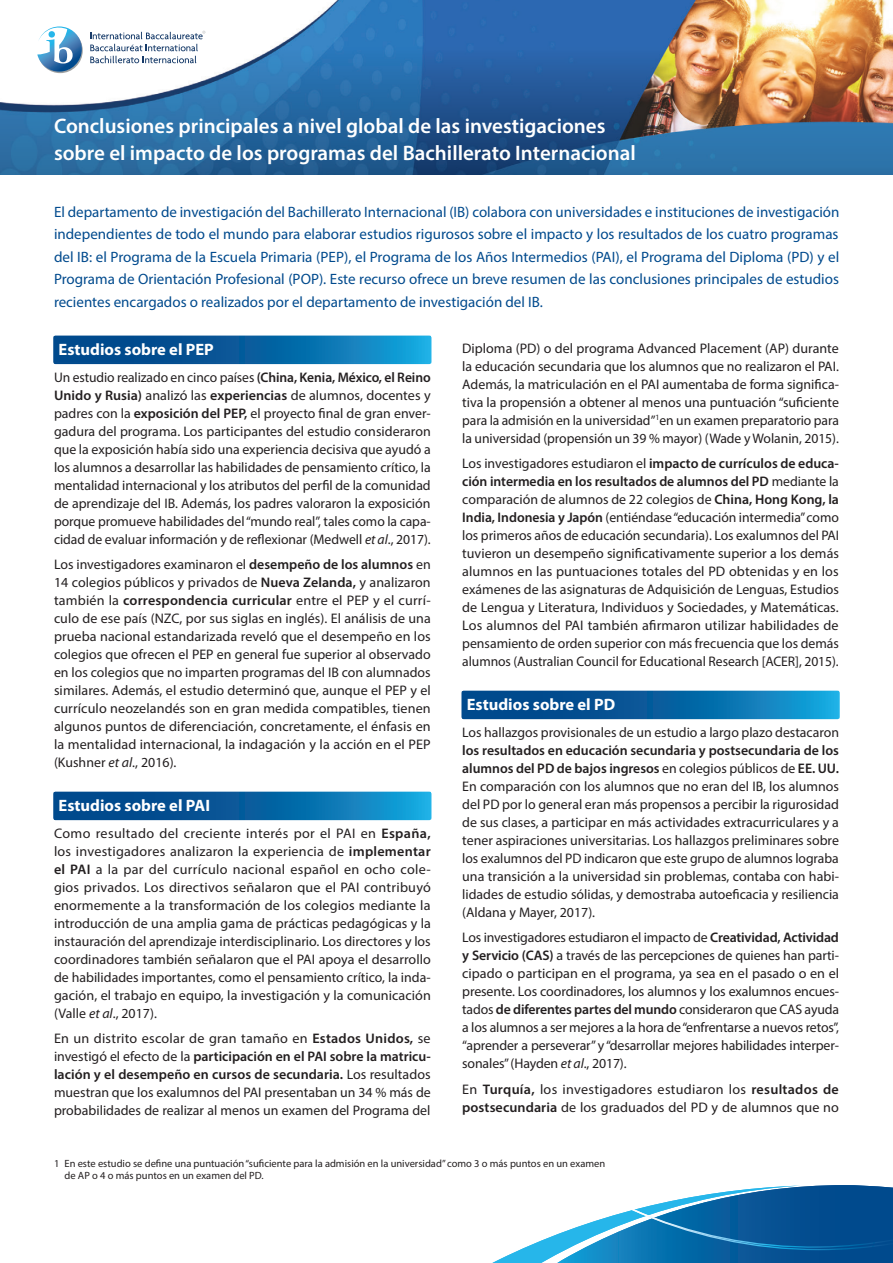
<style>
.page{position:relative;width:893px;height:1263px;background:#fff}
.page>*{position:absolute;margin:0;border:0;box-sizing:border-box;transform-origin:0 0}
.t1{font:600 21px/27px "Myriad Pro";color:#fff}
.Subhead{font:700 16.5px "Myriad Pro";color:#fff}
.Intro_text{font:15px/22.5px "Myriad Pro";color:#004a8d;text-align:justify}
.Body_text{font:13.8px/18px "Myriad Pro";color:#231f20;text-align:justify}
.footnote{font:10.5px/12px "Myriad Pro";color:#231f20}
.s1{font-weight:600}
.s2{font-style:italic}
</style>
<div class="page">
<div style="left:53px;top:336px;width:378px;height:28px;border:2px solid #fff;border-radius:2px"></div>
<svg style="left:54px;top:336px;width:377px;height:27px;background:#0866a5"></svg>
<div style="left:53px;top:792px;width:378px;height:28px;border:2px solid #fff;border-radius:2px"></div>
<svg style="left:54px;top:792px;width:377px;height:27px;background:#0766a5"></svg>
<div style="left:461px;top:691px;width:379px;height:28px;border:2px solid #fff;border-radius:2px"></div>
<svg style="left:462px;top:691px;width:377px;height:27px;background:#0766a5"></svg>
<img style="left:0;top:0;width:893px;height:175px">
<svg style="left:492px;top:1185px;width:401px;height:78px"></svg>
<svg style="left:21px;top:9px;width:190px;height:66px"></svg>
<p class="t1" style="left:54px;top:112px;width:583px">Conclusiones principales a nivel global de las investigaciones sobre el impacto de los programas del Bachillerato Internacional</p>
<p class="Intro_text" style="left:54px;top:200px;width:787px">El departamento de investigación del Bachillerato Internacional (IB) colabora con universidades e instituciones de investigación independientes de todo el mundo para elaborar estudios rigurosos sobre el impacto y los resultados de los cuatro programas del IB: el Programa de la Escuela Primaria (PEP), el Programa de los Años Intermedios (PAI), el Programa del Diploma (PD) y el Programa de Orientación Profesional (POP). Este recurso ofrece un breve resumen de las conclusiones principales de estudios recientes encargados o realizados por el departamento de investigación del IB.</p>
<p class="Subhead" style="left:58px;top:340px;width:157px">Estudios sobre el PEP</p>
<p class="Body_text" style="left:54px;top:368px;width:378px">Un estudio realizado en cinco países <span class="s1">(China, Kenia, México, el Reino Unido y Rusia)</span> analizó las <span class="s1">experiencias</span> de alumnos, docentes y padres con la <span class="s1">exposición del PEP,</span> el proyecto final de gran enver&shy;gadura del programa. Los participantes del estudio consideraron que la exposición había sido una experiencia decisiva que ayudó a los alumnos a desarrollar las habilidades de pensamiento crítico, la mentalidad internacional y los atributos del perfil de la comunidad de aprendizaje del IB. Además, los padres valoraron la exposición porque promueve habilidades del “mundo real”, tales como la capa&shy;cidad de evaluar información y de reflexionar (Medwell <span class="s2">et al</span>., 2017).</p>
<p class="Body_text" style="left:54px;top:555px;width:378px">Los investigadores examinaron el <span class="s1">desempeño de los alumnos</span> en 14 colegios públicos y privados de <span class="s1">Nueva Zelanda,</span> y analizaron también la <span class="s1">correspondencia curricular</span> entre el PEP y el currí&shy;culo de ese país (NZC, por sus siglas en inglés). El análisis de una prueba nacional estandarizada reveló que el desempeño en los colegios que ofrecen el PEP en general fue superior al observado en los colegios que no imparten programas del IB con alumnados similares. Además, el estudio determinó que, aunque el PEP y el currículo neozelandés son en gran medida compatibles, tienen algunos puntos de diferenciación, concretamente, el énfasis en la mentalidad internacional, la indagación y la acción en el PEP (Kushner <span class="s2">et al</span>., 2016).</p>
<p class="Subhead" style="left:58px;top:796px;width:153px">Estudios sobre el PAI</p>
<p class="Body_text" style="left:54px;top:824px;width:378px">Como resultado del creciente interés por el PAI en <span class="s1">España, </span>los investigadores analizaron la experiencia de <span class="s1">implementar el PAI</span> a la par del currículo nacional español en ocho cole&shy;gios privados. Los directivos señalaron que el PAI contribuyó enormemente a la transformación de los colegios mediante la introducción de una amplia gama de prácticas pedagógicas y la instauración del aprendizaje interdisciplinario. Los directores y los coordinadores también señalaron que el PAI apoya el desarrollo de habilidades importantes, como el pensamiento crítico, la inda&shy;gación, el trabajo en equipo, la investigación y la comunicación (Valle <span class="s2">et al</span>., 2017).</p>
<p class="Body_text" style="left:54px;top:1029px;width:378px">En un distrito escolar de gran tamaño en <span class="s1">Estados Unidos,</span> se investigó el efecto de la <span class="s1">participación en el PAI sobre la matricu&shy;lación y el desempeño en cursos de secundaria.</span> Los resultados muestran que los exalumnos del PAI presentaban un 34 % más de probabilidades de realizar al menos un examen del Programa del</p>
<p class="Body_text" style="left:462px;top:339px;width:378px">Diploma (PD) o del programa Advanced Placement (AP) durante la educación secundaria que los alumnos que no realizaron el PAI.<br>Además, la matriculación en el PAI aumentaba de forma significa&shy;tiva la propensión a obtener al menos una puntuación “suficiente para la admisión en la universidad”<sup>1</sup>en un examen preparatorio para la universidad (propensión un 39 % mayor) (Wade y Wolanin, 2015).</p>
<p class="Body_text" style="left:462px;top:454px;width:378px">Los investigadores estudiaron el <span class="s1">impacto de currículos de educa&shy;ción intermedia en los resultados de alumnos del PD</span> mediante la comparación de alumnos de 22 colegios de <span class="s1">China, Hong Kong, la India, Indonesia y Japón</span> (entiéndase “educación intermedia” como los primeros años de educación secundaria). Los exalumnos del PAI tuvieron un desempeño significativamente superior a los demás alumnos en las puntuaciones totales del PD obtenidas y en los exámenes de las asignaturas de Adquisición de Lenguas, Estudios de Lengua y Literatura, Individuos y Sociedades, y Matemáticas.<br>Los alumnos del PAI también afirmaron utilizar habilidades de pensamiento de orden superior con más frecuencia que los demás alumnos (Australian Council for Educational Research [ACER], 2015).</p>
<p class="Subhead" style="left:467px;top:695px;width:150px">Estudios sobre el PD</p>
<p class="Body_text" style="left:462px;top:723px;width:378px">Los hallazgos provisionales de un estudio a largo plazo destacaron <span class="s1">los resultados en educación secundaria y postsecundaria de los alumnos del PD de bajos ingresos</span> en colegios públicos de <span class="s1">EE. UU.<br></span>En comparación con los alumnos que no eran del IB, los alumnos del PD por lo general eran más propensos a percibir la rigurosidad de sus clases, a participar en más actividades extracurriculares y a tener aspiraciones universitarias. Los hallazgos preliminares sobre los exalumnos del PD indicaron que este grupo de alumnos lograba una transición a la universidad sin problemas, contaba con habi&shy;lidades de estudio sólidas, y demostraba autoeficacia y resiliencia (Aldana y Mayer, 2017).</p>
<p class="Body_text" style="left:462px;top:928px;width:378px">Los investigadores estudiaron el impacto de <span class="s1">Creatividad, Actividad y Servicio (CAS)</span> a través de las percepciones de quienes han parti&shy;cipado o participan en el programa, ya sea en el pasado o en el presente. Los coordinadores, los alumnos y los exalumnos encues&shy;tados <span class="s1">de diferentes partes del mundo</span> consideraron que CAS ayuda a los alumnos a ser mejores a la hora de “enfrentarse a nuevos retos”, “aprender a perseverar” y “desarrollar mejores habilidades interper&shy;sonales” (Hayden <span class="s2">et al</span>., 2017).</p>
<p class="Body_text" style="left:462px;top:1080px;width:378px">En <span class="s1">Turquía,</span> los investigadores estudiaron los <span class="s1">resultados de postsecundaria</span> de los graduados del PD y de alumnos que no</p>
<p class="footnote" style="left:64px;top:1158px;width:542px;text-indent:-10px">1 En este estudio se define una puntuación “suficiente para la admisión en la universidad” como 3 o más puntos en un examen de AP o 4 o más puntos en un examen del PD.</p>
</div>
